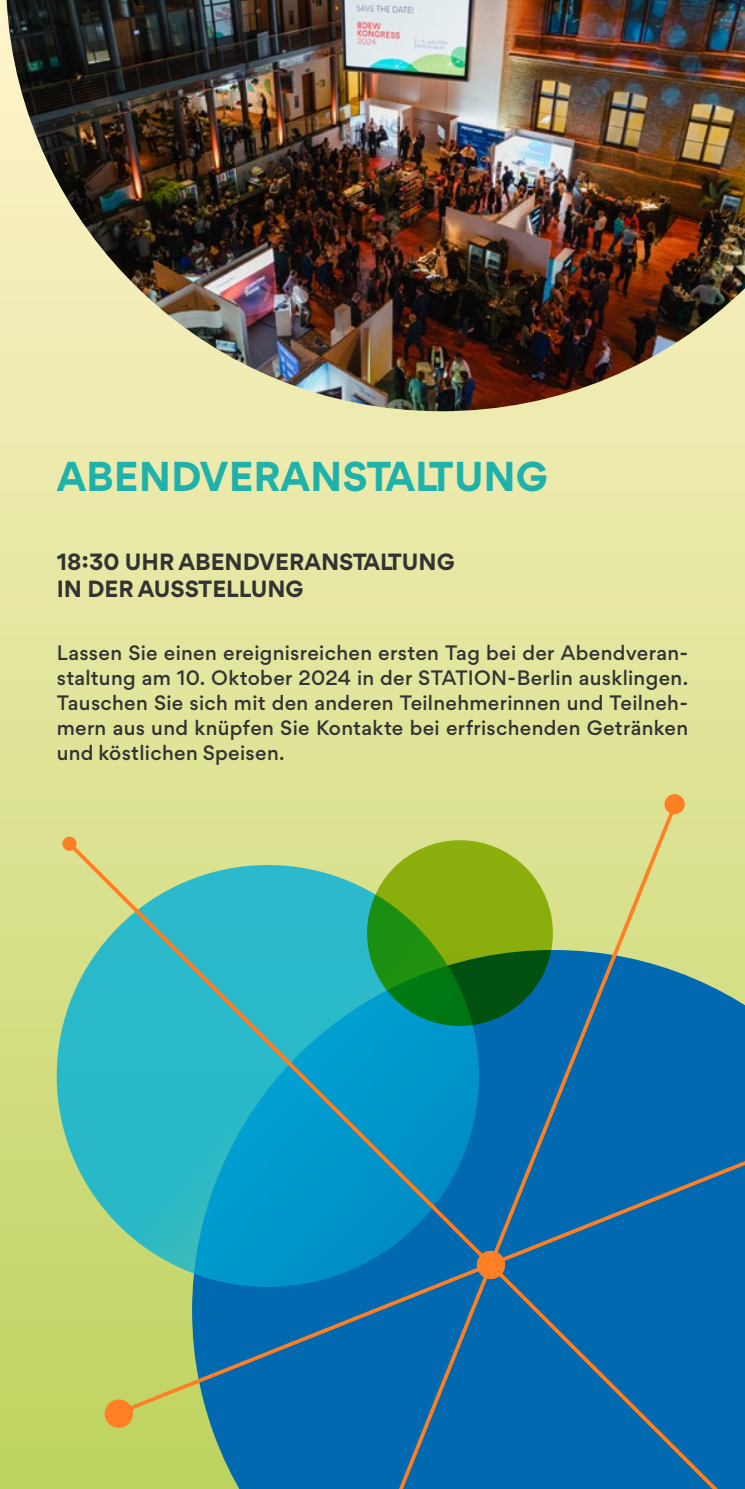
<style>
.page{position:relative;width:745px;height:1489px;background:#fff}
.page>*{position:absolute;margin:0;border:0;box-sizing:border-box;transform-origin:0 0}
.t1{font:700 40px "Gordita";color:#20b2aa}
.t2{font:700 22.5px/27px "Gordita";color:#333}
.t3{font:500 20px/25px "Gordita";letter-spacing:.015em;color:#333;text-align:justify}
</style>
<div class="page">
<div style="left:0;top:0;width:744px;height:1488px;background:linear-gradient(to bottom,#fff4ce,#bcd362)"></div>
<img style="left:7px;top:0;width:737px;height:411px">
<div style="left:284px;top:799px;width:395px;height:40px;background:#dde293"></div>
<div style="left:665px;top:795px;width:18px;height:18px;background:#ff7f24;border-radius:50%"></div>
<div style="left:664px;top:794px;width:20px;height:20px;border:2px solid #ff7f24;border-radius:50%"></div>
<div style="left:62px;top:836px;width:15px;height:14px;border:2px solid #ff7f24;border-radius:50%"></div>
<svg style="left:65px;top:839px;width:679px;height:649px"></svg>
<div style="left:106px;top:1400px;width:26px;height:26px;background:#ff7f24;border-radius:50%"></div>
<div style="left:105px;top:1399px;width:28px;height:28px;border:2px solid #ff7f24;border-radius:50%"></div>
<svg style="left:114px;top:1124px;width:630px;height:293px"></svg>
<h1 class="t1" style="left:57px;top:447px;width:492px">ABENDVERANSTALTUNG</h1>
<p class="t2" style="left:57px;top:547px;width:399px">18:30 UHR ABENDVERANSTALTUNG<br>IN DER AUSSTELLUNG</p>
<p class="t3" style="left:57px;top:640px;width:632px">Lassen Sie einen ereignisreichen ersten Tag bei der Abendveran&shy;staltung am 10. Oktober 2024 in der STATION-Berlin ausklingen.<br>Tauschen Sie sich mit den anderen Teilnehmerinnen und Teilneh&shy;mern aus und knüpfen Sie Kontakte bei erfrischenden Getränken und köstlichen Speisen.</p>
</div>
